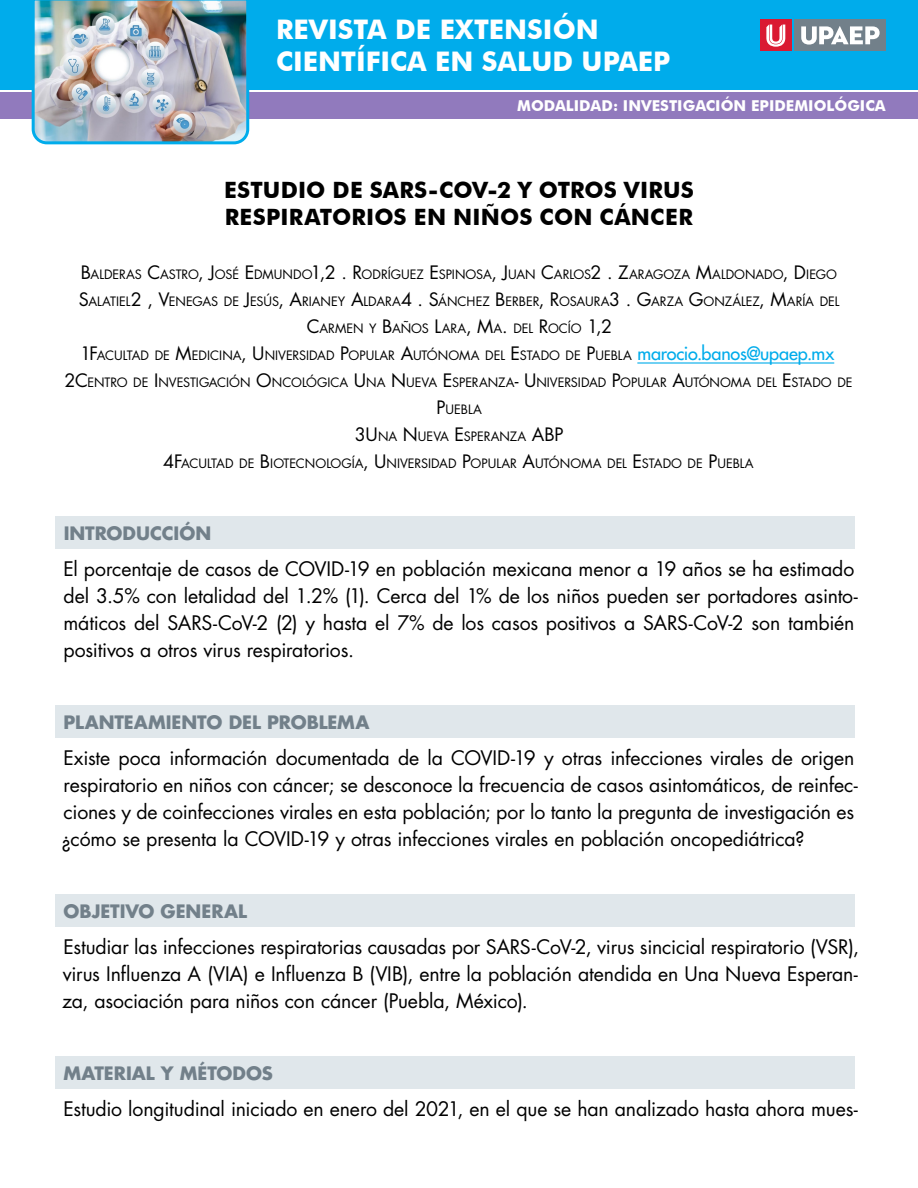
<style>
.page{position:relative;width:918px;height:1188px;background:#fff}
.page>*{position:absolute;margin:0;border:0;box-sizing:border-box;transform-origin:0 0}
.t1{font:700 27px/32.4px "Futura BT";color:#fff}
.título{font:700 22.5px/27px "Futura BT";letter-spacing:.01em;color:#000}
.cuerpo{font:19.5px/27px "Futura Std";letter-spacing:-.005em;color:#000}
.apartado{font:700 18px "Futura Std";color:#72808a}
.t2{font:700 15px "Futura BT";color:#fff}
.autores_c_email{font:12.6px/27px "Futura Std";letter-spacing:-.005em;color:#000;text-align:center}
.s1{font-size:18px}
.s2{font-weight:500;font-size:18px;color:#00aceb}
</style>
<div class="page">
<div style="left:0;top:92px;width:918px;height:27px;background:#917abd"></div>
<div style="left:0;top:0;width:918px;height:90px;background:#00aceb"></div>
<img style="left:31px;top:0;width:219px;height:145px">
<div style="left:795px;top:20px;width:91px;height:31px;background:#72808a"></div>
<svg style="left:801px;top:26px;width:79px;height:19px"></svg>
<div style="left:760px;top:20px;width:32px;height:31px;background:#da1a32"></div>
<svg style="left:766px;top:25px;width:19px;height:22px"></svg>
<hr style="left:637px;top:362px;width:197px;height:2px;background:#00aceb">
<div style="left:56px;top:516px;width:799px;height:33px;background:#e0e7eb"></div>
<div style="left:56px;top:705px;width:799px;height:33px;background:#e0e7eb"></div>
<div style="left:56px;top:894px;width:799px;height:33px;background:#e0e7eb"></div>
<div style="left:56px;top:1056px;width:799px;height:33px;background:#e0e7eb"></div>
<h1 class="t1" style="left:276px;top:13px;width:396px">REVISTA DE EXTENSIÓN<br>CIENTÍFICA EN SALUD UPAEP</h1>
<p class="t2" style="left:517px;top:97px;width:370px">MODALIDAD: INVESTIGACIÓN EPIDEMIOLÓGICA</p>
<p class="título" style="left:224px;top:176px;width:471px">ESTUDIO DE SARS-COV-2 Y OTROS VIRUS<br>RESPIRATORIOS EN NIÑOS CON CÁNCER</p>
<p class="autores_c_email" style="left:79px;top:261px;width:762px"><span class="s1">B</span>ALDERAS <span class="s1">C</span>ASTRO<span class="s1">, J</span>OSÉ <span class="s1">E</span> DMUNDO<span class="s1">1,2 . R</span>ODRÍGUEZ <span class="s1">E</span>SPI NOSA<span class="s1">, J</span>UAN <span class="s1">C</span>ARLOS<span class="s1">2 . Z</span>ARAGOZA <span class="s1">M</span>ALDONADO<span class="s1">, D</span> I EGO<br><span class="s1">S</span>ALATI EL<span class="s1">2 , V</span>ENEGAS DE <span class="s1">J</span>ESÚS<span class="s1">, A</span>RIANEY <span class="s1">A</span>LDARA<span class="s1">4 . S</span>ÁNCHEZ <span class="s1">B</span> ERBER<span class="s1">, R</span>OSAURA<span class="s1">3 . G</span>ARZA <span class="s1">G</span>ONZÁLEZ<span class="s1">, M</span>ARÍA DEL<br><span class="s1">C</span>ARMEN Y <span class="s1">B</span>AÑOS <span class="s1">L</span>ARA<span class="s1">, M</span>A<span class="s1">.</span> DEL <span class="s1">R</span>OCÍO <span class="s1">1,2</span></p>
<p class="autores_c_email" style="left:80px;top:342px;width:756px"><span class="s1">1F</span>ACULTAD DE <span class="s1">M</span>EDI CI NA<span class="s1">, U</span> NIVERSI DAD <span class="s1">P</span>OPULAR <span class="s1">A</span>UTÓNOMA DEL <span class="s1">E</span>STADO DE <span class="s1">P</span>UEBLA <span class="s2">marocio.banos@upaep.mx</span></p>
<p class="autores_c_email" style="left:65px;top:369px;width:790px"><span class="s1">2C</span>ENTRO DE <span class="s1">I</span>NVESTIGACI ÓN <span class="s1">O</span>NCOLÓGICA <span class="s1">U</span> NA <span class="s1">N</span> UEVA <span class="s1">E</span>SPERANZA<span class="s1">- U</span> NIVERSI DAD <span class="s1">P</span>OPULAR <span class="s1">A</span>UTÓNOMA DEL <span class="s1">E</span>STADO DE<br><span class="s1">P</span>UEBLA</p>
<p class="autores_c_email" style="left:355px;top:423px;width:210px"><span class="s1">3U</span> NA <span class="s1">N</span> UEVA <span class="s1">E</span>SPERANZA <span class="s1">ABP</span></p>
<p class="autores_c_email" style="left:163px;top:450px;width:592px"><span class="s1">4F</span>ACULTAD DE <span class="s1">B</span> IOTECNOLOGÍA<span class="s1">, U</span> NIVERSI DAD <span class="s1">P</span>OPULAR <span class="s1">A</span>UTÓNOMA DEL <span class="s1">E</span>STADO DE <span class="s1">P</span>UEBLA</p>
<p class="apartado" style="left:64px;top:521px;width:149px">INTRODUCCIÓN</p>
<p class="cuerpo" style="left:63px;top:556px;width:796px">El porcentaje de casos de COVID-19 en población mexicana menor a 19 años se ha estimado del 3.5% con letalidad del 1.2% (1). Cerca del 1% de los niños pueden ser portadores asinto&shy;máticos del SARS-CoV-2 (2) y hasta el 7% de los casos positivos a SARS-CoV-2 son también positivos a otros virus respiratorios.</p>
<p class="apartado" style="left:64px;top:710px;width:307px">PLANTEAMIENTO DEL PROBLEMA</p>
<p class="cuerpo" style="left:62px;top:745px;width:798px">Existe poca información documentada de la COVID-19 y otras infecciones virales de origen respiratorio en niños con cáncer; se desconoce la frecuencia de casos asintomáticos, de reinfec&shy;ciones y de coinfecciones virales en esta población; por lo tanto la pregunta de investigación es ¿cómo se presenta la COVID-19 y otras infecciones virales en población oncopediátrica?</p>
<p class="apartado" style="left:64px;top:899px;width:185px">OBJETIVO GENERAL</p>
<p class="cuerpo" style="left:62px;top:934px;width:799px;text-align:justify">Estudiar las infecciones respiratorias causadas por SARS-CoV-2, virus sincicial respiratorio (VSR), virus Influenza A (VIA) e Influenza B (VIB), entre la población atendida en Una Nueva Esperan&shy;za, asociación para niños con cáncer (Puebla, México).</p>
<p class="apartado" style="left:63px;top:1061px;width:211px">MATERIAL Y MÉTODOS</p>
<p class="cuerpo" style="left:63px;top:1096px;width:796px">Estudio longitudinal iniciado en enero del 2021, en el que se han analizado hasta ahora mues-</p>
</div>
